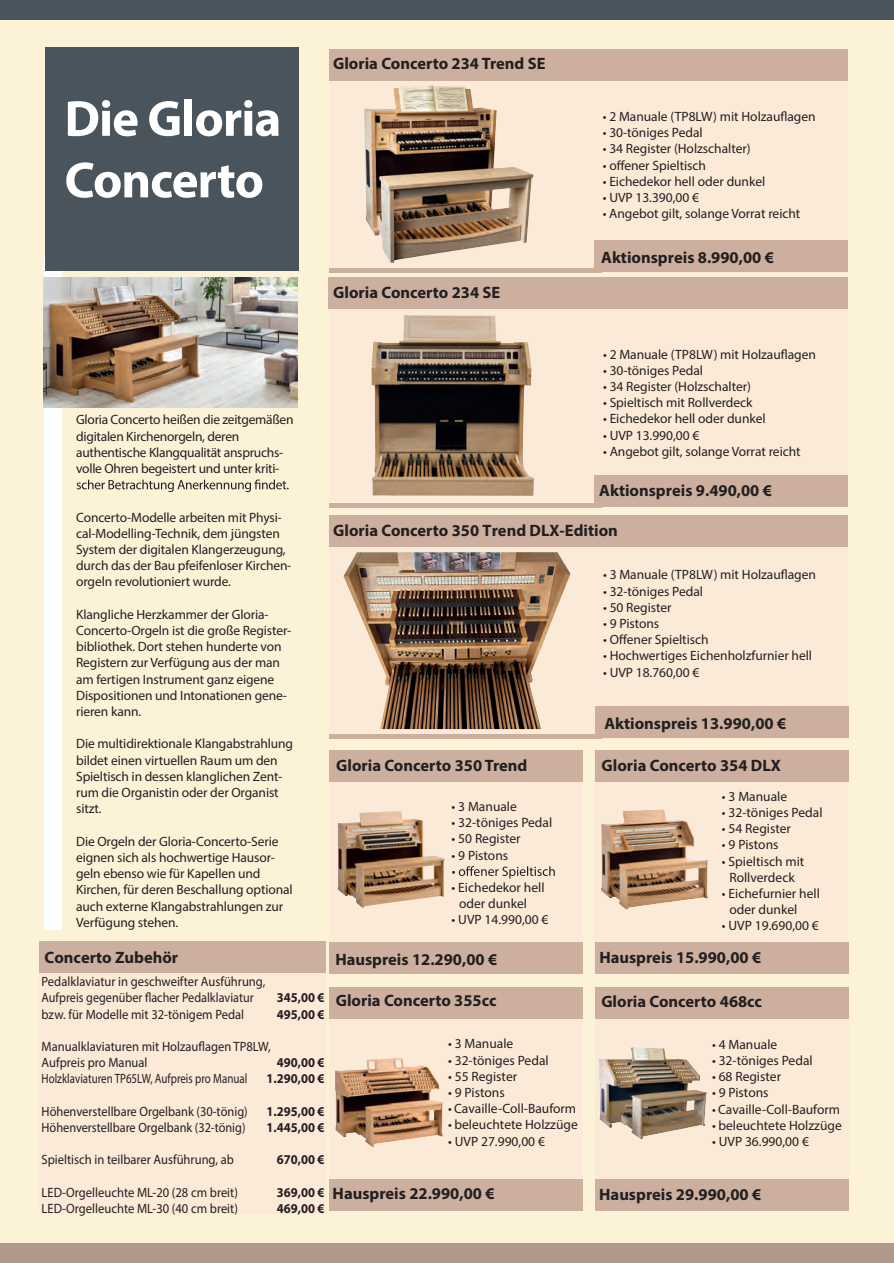
<style>
.page{position:relative;width:894px;height:1263px;background:#fff}
.page>*{position:absolute;margin:0;border:0;box-sizing:border-box;transform-origin:0 0}
.t1{font:700 51px/61.5px "Myriad Pro";letter-spacing:-.02em;color:#fff}
.t2{font:700 16.5px "Myriad Pro";color:#231f20}
.t3{font:13.5px/16.2px "Myriad Pro";letter-spacing:-.005em;color:#231f20}
.t4{font:13.5px/16.2px "Myriad Pro";letter-spacing:-.005em;color:#231f20;scale:.93 1}
.t5{font:700 13.5px "Myriad Pro";color:#231f20;scale:.93 1}
.t6{font:13.5px "Myriad Pro";letter-spacing:-.005em;color:#231f20;scale:.81 1}
.t7{font:13.5px "Myriad Pro";letter-spacing:-.005em;color:#231f20;scale:.92 1}
.t8{font:13.5px "Myriad Pro";letter-spacing:-.005em;color:#231f20;scale:.91 1}
</style>
<div class="page">
<div style="left:0;top:0;width:893px;height:1263px;background:#fbf2d8"></div>
<div style="left:0;top:0;width:893px;height:19px;background:#4a545c"></div>
<div style="left:0;top:1244px;width:893px;height:19px;background:#b0998a"></div>
<div style="left:44px;top:255px;width:18px;height:675px;background:#fff"></div>
<svg style="left:601px;top:809px;width:108px;height:101px"></svg>
<div style="left:329px;top:49px;width:518px;height:223px;background:#fbead8"></div>
<img style="left:371px;top:315px;width:164px;height:181px">
<div style="left:329px;top:515px;width:518px;height:223px;background:#fbead8"></div>
<img style="left:335px;top:1058px;width:109px;height:89px">
<div style="left:329px;top:750px;width:253px;height:223px;background:#fbead8"></div>
<div style="left:45px;top:47px;width:253px;height:224px;background:#4a545c"></div>
<div style="left:594px;top:987px;width:254px;height:224px;background:#fbead8"></div>
<svg style="left:77px;top:479px;width:211px;height:13px"></svg>
<div style="left:329px;top:49px;width:518px;height:32px;background:#ccaf9e"></div>
<div style="left:593px;top:240px;width:254px;height:32px;background:#ccaf9e"></div>
<div style="left:328px;top:277px;width:519px;height:32px;background:#ccaf9e"></div>
<div style="left:593px;top:475px;width:254px;height:32px;background:#ccaf9e"></div>
<div style="left:329px;top:750px;width:254px;height:32px;background:#ccaf9e"></div>
<div style="left:329px;top:942px;width:254px;height:32px;background:#ccaf9e"></div>
<div style="left:594px;top:750px;width:254px;height:32px;background:#ccaf9e"></div>
<div style="left:594px;top:942px;width:254px;height:32px;background:#ccaf9e"></div>
<div style="left:594px;top:987px;width:254px;height:32px;background:#ccaf9e"></div>
<div style="left:594px;top:1179px;width:254px;height:32px;background:#ccaf9e"></div>
<div style="left:329px;top:987px;width:254px;height:32px;background:#ccaf9e"></div>
<div style="left:329px;top:1178px;width:254px;height:32px;background:#ccaf9e"></div>
<div style="left:329px;top:514px;width:518px;height:32px;background:#ccaf9e"></div>
<div style="left:594px;top:706px;width:254px;height:32px;background:#ccaf9e"></div>
<img style="left:402px;top:1058px;width:41px;height:44px">
<img style="left:635px;top:1059px;width:72px;height:80px">
<img style="left:43px;top:277px;width:254px;height:130px">
<div style="left:39px;top:966px;width:286px;height:248px;background:#fbead8"></div>
<div style="left:39px;top:941px;width:286px;height:32px;background:#ccaf9e"></div>
<img style="left:664px;top:809px;width:44px;height:84px">
<svg style="left:452px;top:866px;width:102px;height:12px"></svg>
<img style="left:496px;top:341px;width:35px;height:85px">
<img style="left:364px;top:85px;width:169px;height:178px">
<img style="left:343px;top:552px;width:227px;height:177px">
<hr style="left:329px;top:268px;width:272px;height:4px;background:#ccaf9e">
<hr style="left:329px;top:503px;width:272px;height:4px;background:#ccaf9e">
<hr style="left:329px;top:734px;width:272px;height:4px;background:#ccaf9e">
<img style="left:355px;top:811px;width:89px;height:97px">
<p class="t1" style="left:64px;top:92px;width:218px">Die Gloria<br>Concerto</p>
<p class="t2" style="left:333px;top:57px;width:214px">Gloria Concerto 234 Trend SE</p>
<p class="t2" style="left:333px;top:287px;width:168px">Gloria Concerto 234 SE</p>
<p class="t3" style="left:602px;top:109px;width:214px">• 2 Manuale (TP8LW) mit Holzauflagen</p>
<p class="t3" style="left:602px;top:126px;width:101px">• 30-töniges Pedal</p>
<p class="t3" style="left:602px;top:142px;width:149px">• 34 Register (Holzschalter)</p>
<p class="t3" style="left:602px;top:158px;width:105px">• offener Spieltisch</p>
<p class="t3" style="left:602px;top:174px;width:164px">• Eichedekor hell oder dunkel</p>
<p class="t3" style="left:602px;top:190px;width:98px">• UVP 13.390,00 €</p>
<p class="t3" style="left:602px;top:207px;width:199px">• Angebot gilt, solange Vorrat reicht</p>
<p class="t2" style="left:601px;top:251px;width:174px">Aktionspreis 8.990,00 €</p>
<p class="t3" style="left:76px;top:413px;width:219px">Gloria Concerto heißen die zeitgemäßen digitalen Kirchenorgeln, deren authentische Klangqualität anspruchs&shy;volle Ohren begeistert und unter kriti-</p>
<p class="t3" style="left:76px;top:510px;width:216px">Concerto-Modelle arbeiten mit Physi&shy;cal-Modelling-Technik, dem jüngsten System der digitalen Klangerzeugung, durch das der Bau pfeifenloser Kirchen&shy;orgeln revolutioniert wurde.</p>
<p class="t3" style="left:76px;top:607px;width:216px">Klangliche Herzkammer der Gloria-Concerto-Orgeln ist die große Register&shy;bibliothek. Dort stehen hunderte von Registern zur Verfügung aus der man am fertigen Instrument ganz eigene Dispositionen und Intonationen gene&shy;rieren kann.</p>
<p class="t3" style="left:76px;top:737px;width:218px">Die multidirektionale Klangabstrahlung bildet einen virtuellen Raum um den<br>Spieltisch in dessen klanglichen Zent&shy;rum die Organistin oder der Organist sitzt.</p>
<p class="t3" style="left:76px;top:834px;width:218px">Die Orgeln der Gloria-Concerto-Serie eignen sich als hochwertige Hausor&shy;geln ebenso wie für Kapellen und Kirchen, für deren Beschallung optional auch externe Klangabstrahlungen zur Verfügung stehen.</p>
<p class="t2" style="left:45px;top:951px;width:135px">Concerto Zubehör</p>
<p class="t4" style="left:42px;top:974px;width:242px">Pedalklaviatur in geschweifter Ausführung,<br>Aufpreis gegenüber flacher Pedalklaviatur</p>
<p class="t5" style="left:277px;top:993px;width:53px">345,00 €</p>
<p class="t4" style="left:42px;top:1007px;width:219px">bzw. für Modelle mit 32-tönigem Pedal</p>
<p class="t5" style="left:277px;top:1009px;width:53px">495,00 €</p>
<p class="t4" style="left:42px;top:1039px;width:248px">Manualklaviaturen mit Holzauflagen TP8LW,<br>Aufpreis pro Manual</p>
<p class="t5" style="left:277px;top:1057px;width:53px">490,00 €</p>
<p class="t6" style="left:42px;top:1074px;width:255px">Holzklaviaturen TP65LW, Aufpreis pro Manual</p>
<p class="t5" style="left:266px;top:1074px;width:64px">1.290,00 €</p>
<p class="t7" style="left:42px;top:1106px;width:225px">Höhenverstellbare Orgelbank (30-tönig)</p>
<p class="t5" style="left:266px;top:1106px;width:64px">1.295,00 €</p>
<p class="t8" style="left:42px;top:1122px;width:225px">Höhenverstellbare Orgelbank (32-tönig)</p>
<p class="t5" style="left:266px;top:1122px;width:64px">1.445,00 €</p>
<p class="t4" style="left:42px;top:1153px;width:208px">Spieltisch in teilbarer Ausführung, ab</p>
<p class="t5" style="left:277px;top:1155px;width:53px">670,00 €</p>
<p class="t4" style="left:42px;top:1185px;width:212px">LED-Orgelleuchte ML-20 (28 cm breit)</p>
<p class="t5" style="left:277px;top:1187px;width:53px">369,00 €</p>
<p class="t4" style="left:42px;top:1201px;width:212px">LED-Orgelleuchte ML-30 (40 cm breit)</p>
<p class="t5" style="left:277px;top:1203px;width:53px">469,00 €</p>
<p class="t3" style="left:602px;top:347px;width:214px">• 2 Manuale (TP8LW) mit Holzauflagen</p>
<p class="t3" style="left:602px;top:363px;width:101px">• 30-töniges Pedal</p>
<p class="t3" style="left:602px;top:379px;width:149px">• 34 Register (Holzschalter)</p>
<p class="t3" style="left:602px;top:396px;width:151px">• Spieltisch mit Rollverdeck</p>
<p class="t3" style="left:602px;top:412px;width:164px">• Eichedekor hell oder dunkel</p>
<p class="t3" style="left:602px;top:428px;width:98px">• UVP 13.990,00 €</p>
<p class="t3" style="left:602px;top:444px;width:199px">• Angebot gilt, solange Vorrat reicht</p>
<p class="t2" style="left:599px;top:484px;width:174px">Aktionspreis 9.490,00 €</p>
<p class="t2" style="left:333px;top:524px;width:286px">Gloria Concerto 350 Trend DLX-Edition</p>
<p class="t3" style="left:602px;top:568px;width:214px">• 3 Manuale (TP8LW) mit Holzauflagen</p>
<p class="t3" style="left:602px;top:584px;width:101px">• 32-töniges Pedal</p>
<p class="t3" style="left:602px;top:600px;width:70px">• 50 Register</p>
<p class="t3" style="left:602px;top:616px;width:58px">• 9 Pistons</p>
<p class="t3" style="left:602px;top:633px;width:107px">• Offener Spieltisch</p>
<p class="t3" style="left:602px;top:649px;width:210px">• Hochwertiges Eichenholzfurnier hell</p>
<p class="t3" style="left:602px;top:665px;width:98px">• UVP 18.760,00 €</p>
<p class="t2" style="left:336px;top:759px;width:193px">Gloria Concerto 350 Trend</p>
<p class="t3" style="left:451px;top:799px;width:67px">• 3 Manuale</p>
<p class="t3" style="left:451px;top:816px;width:102px">• 32-töniges Pedal</p>
<p class="t3" style="left:451px;top:832px;width:71px">• 50 Register</p>
<p class="t3" style="left:451px;top:848px;width:58px">• 9 Pistons</p>
<p class="t3" style="left:459px;top:880px;width:87px;text-indent:-8px">• Eichedekor hell oder dunkel</p>
<p class="t3" style="left:451px;top:913px;width:98px">• UVP 14.990,00 €</p>
<p class="t2" style="left:335px;top:953px;width:163px">Hauspreis 12.290,00 €</p>
<p class="t2" style="left:604px;top:717px;width:183px">Aktionspreis 13.990,00 €</p>
<p class="t2" style="left:601px;top:759px;width:181px">Gloria Concerto 354 DLX</p>
<p class="t3" style="left:721px;top:789px;width:67px">• 3 Manuale</p>
<p class="t3" style="left:721px;top:805px;width:102px">• 32-töniges Pedal</p>
<p class="t3" style="left:721px;top:822px;width:71px">• 54 Register</p>
<p class="t3" style="left:721px;top:838px;width:58px">• 9 Pistons</p>
<p class="t3" style="left:721px;top:854px;width:84px;text-align:center">• Spieltisch mit<br>Rollverdeck</p>
<p class="t3" style="left:729px;top:886px;width:92px;text-indent:-8px">• Eichefurnier hell oder dunkel</p>
<p class="t3" style="left:721px;top:919px;width:98px">• UVP 19.690,00 €</p>
<p class="t2" style="left:599px;top:951px;width:163px">Hauspreis 15.990,00 €</p>
<p class="t2" style="left:336px;top:994px;width:162px">Gloria Concerto 355cc</p>
<p class="t2" style="left:601px;top:995px;width:162px">Gloria Concerto 468cc</p>
<p class="t3" style="left:448px;top:1037px;width:67px">• 3 Manuale</p>
<p class="t3" style="left:448px;top:1053px;width:102px">• 32-töniges Pedal</p>
<p class="t3" style="left:448px;top:1069px;width:71px">• 55 Register</p>
<p class="t3" style="left:448px;top:1085px;width:58px">• 9 Pistons</p>
<p class="t3" style="left:448px;top:1101px;width:130px">• Cavaille-Coll-Bauform</p>
<p class="t3" style="left:448px;top:1118px;width:131px">• beleuchtete Holzzüge</p>
<p class="t3" style="left:448px;top:1134px;width:98px">• UVP 27.990,00 €</p>
<p class="t3" style="left:711px;top:1037px;width:67px">• 4 Manuale</p>
<p class="t3" style="left:711px;top:1053px;width:102px">• 32-töniges Pedal</p>
<p class="t3" style="left:711px;top:1069px;width:71px">• 68 Register</p>
<p class="t3" style="left:711px;top:1086px;width:58px">• 9 Pistons</p>
<p class="t3" style="left:711px;top:1102px;width:130px">• Cavaille-Coll-Bauform</p>
<p class="t3" style="left:711px;top:1118px;width:131px">• beleuchtete Holzzüge</p>
<p class="t3" style="left:711px;top:1134px;width:98px">• UVP 36.990,00 €</p>
<p class="t2" style="left:332px;top:1187px;width:163px">Hauspreis 22.990,00 €</p>
<p class="t2" style="left:599px;top:1188px;width:163px">Hauspreis 29.990,00 €</p>
</div>
